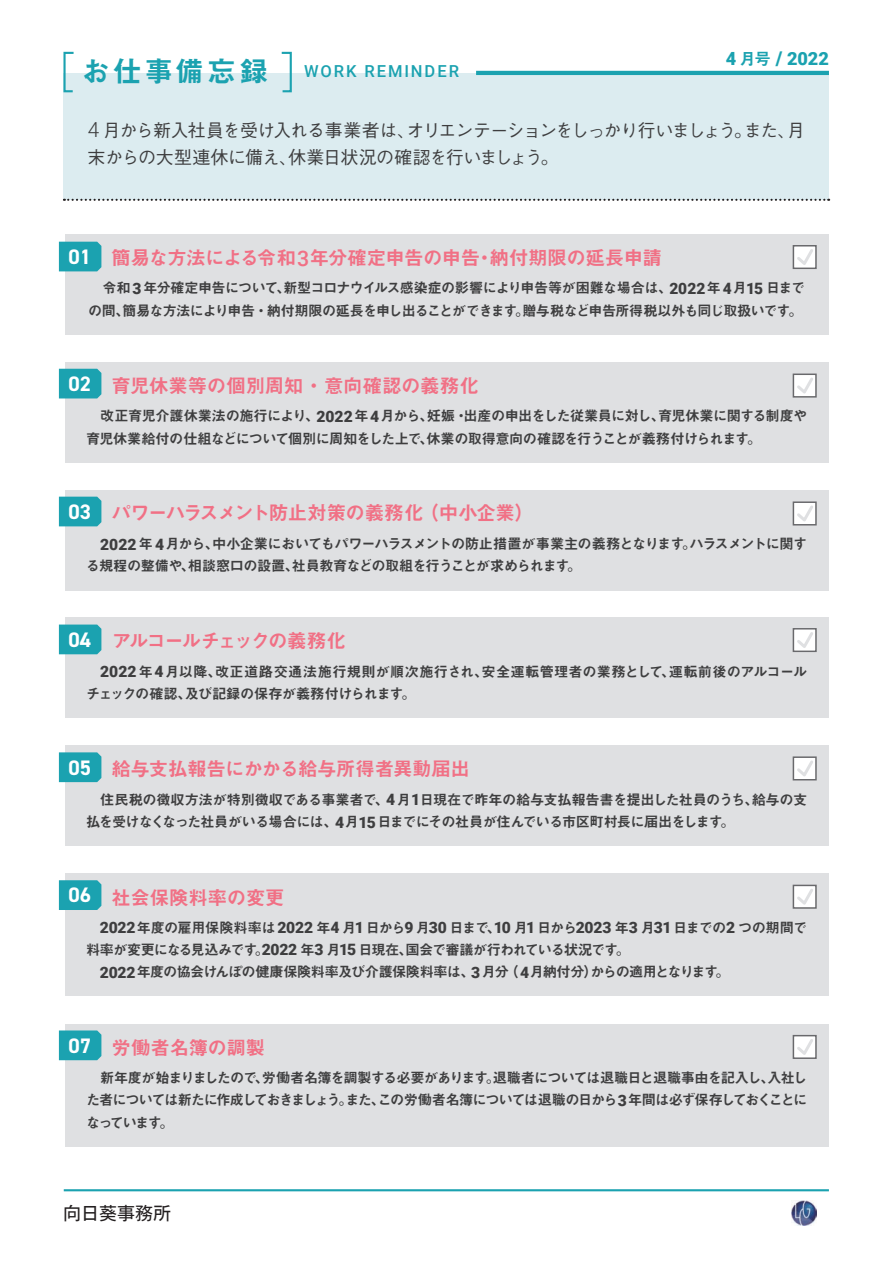
<style>
.page{position:relative;width:893px;height:1263px;background:#fff}
.page>*{position:absolute;margin:0;border:0;box-sizing:border-box;transform-origin:0 0}
.t1{font:700 21px "DIN2014";color:#fff}
.t2{font:19.5px "Midashi Go Pr 6 N MB31 90 msp RKSJ H";letter-spacing:-.025em;color:#f17085}
.t3{font:19.5px "Midashi Go Pr 6 N MB31 90 msp RKSJ H";letter-spacing:-.11em;color:#f17085}
.t4{font:900 18.15px "Roboto";color:#1ba2b0}
.t5{font:18px/27px "Gothic BBB Pr 6 N Medium 90 msp RKSJ H";letter-spacing:-.06em;color:#3e3e3f}
.t6{font:18px "Motoya L Cedar W3 90 ms RKSJ H";color:#231f20}
.t7{font:500 16.5px "Roboto";letter-spacing:.115em;color:#1ba2b0}
.t8{font:14.25px/22.4px "Midashi Go Pr 6 N MB31 90 msp RKSJ H";letter-spacing:-.05em;color:#3e3e3f}
.t9{font:14.25px/22.4px "Midashi Go Pr 6 N MB31 90 msp RKSJ H";color:#3e3e3f}
.t10{font:14.25px "Midashi Go Pr 6 N MB31 90 msp RKSJ H";letter-spacing:-.075em;color:#3e3e3f}
.s1{font-family:"Midashi Go Pr 6 N MB31 90 msp RKSJ H";font-weight:400;font-size:28.8px}
.s2{font-family:"Midashi Go Pr 6 N MB31 90 msp RKSJ H";font-weight:400;font-size:16.5px}
.s3{font-size:18.9px}
.s4{font-family:"Roboto";font-weight:300;font-size:20.7px}
.s5{font-family:"Roboto";font-weight:500;font-size:21.45px}
.s6{font-family:"Roboto";font-weight:900;font-size:15.6px}
</style>
<div class="page">
<img style="left:792px;top:1201px;width:24px;height:24px">
<div style="left:64px;top:74px;width:765px;height:126px;background:#dcecf0"></div>
<svg style="left:64px;top:199px;width:765px;height:2px"></svg>
<div style="left:65px;top:490px;width:764px;height:100px;background:#dfe0e2"></div>
<div style="left:65px;top:618px;width:764px;height:100px;background:#dfe0e2"></div>
<div style="left:65px;top:746px;width:764px;height:100px;background:#dfe0e2"></div>
<div style="left:65px;top:873px;width:764px;height:123px;background:#dfe0e2"></div>
<div style="left:65px;top:1024px;width:764px;height:122px;background:#dfe0e2"></div>
<div style="left:65px;top:362px;width:764px;height:100px;background:#dfe0e2"></div>
<div style="left:65px;top:234px;width:764px;height:100px;background:#dfe0e2"></div>
<div style="left:793px;top:245px;width:24px;height:24px;border:1px solid #69696c"></div>
<svg style="left:794px;top:246px;width:22px;height:22px"></svg>
<div style="left:793px;top:374px;width:24px;height:24px;border:1px solid #69696c"></div>
<svg style="left:794px;top:375px;width:22px;height:22px"></svg>
<div style="left:793px;top:501px;width:24px;height:25px;border:1px solid #69696c"></div>
<svg style="left:794px;top:503px;width:22px;height:22px"></svg>
<div style="left:793px;top:628px;width:24px;height:24px;border:1px solid #69696c"></div>
<svg style="left:794px;top:629px;width:22px;height:22px"></svg>
<div style="left:793px;top:756px;width:24px;height:24px;border:1px solid #69696c"></div>
<svg style="left:794px;top:758px;width:22px;height:22px"></svg>
<div style="left:793px;top:885px;width:24px;height:24px;border:1px solid #69696c"></div>
<svg style="left:794px;top:886px;width:22px;height:22px"></svg>
<div style="left:793px;top:1035px;width:24px;height:24px;border:1px solid #69696c"></div>
<svg style="left:794px;top:1036px;width:22px;height:22px"></svg>
<svg style="left:59px;top:880px;width:42px;height:30px"></svg>
<svg style="left:59px;top:1030px;width:42px;height:30px"></svg>
<svg style="left:59px;top:752px;width:42px;height:30px"></svg>
<svg style="left:59px;top:625px;width:42px;height:29px"></svg>
<svg style="left:59px;top:497px;width:42px;height:29px"></svg>
<svg style="left:59px;top:369px;width:42px;height:29px"></svg>
<svg style="left:59px;top:242px;width:42px;height:29px"></svg>
<hr style="left:476px;top:71px;width:353px;height:4px;background:#1ba2b0">
<svg style="left:63px;top:51px;width:13px;height:42px"></svg>
<svg style="left:280px;top:51px;width:13px;height:42px"></svg>
<hr style="left:64px;top:1189px;width:765px;height:2px;background:#1ba2b0">
<p class="t7" style="left:82px;top:62px;width:379px"><span class="s1">お仕事備忘録　</span>WORK REMINDER</p>
<p class="t4" style="left:726px;top:49px;width:105px">4 <span class="s2">月号</span> <span class="s3">/</span> 2022</p>
<p class="t5" style="left:88px;top:119px;width:719px"><span class="s4">4</span> 月から新入社員を受け入れる事業者は、オリエンテーションをしっかり行いましょう。また、月末からの大型連休に備え、休業日状況の確認を行いましょう。</p>
<h1 class="t1" style="left:69px;top:244px;width:24px">01</h1>
<h2 class="t2" style="left:111px;top:250px;width:552px">簡易な方法による令和<span class="s5">3</span>年分確定申告の申告・納付期限の延長申請</h2>
<p class="t8" style="left:88px;top:279px;width:719px;text-align:right">令和 <span class="s6">3</span> 年分確定申告について、新型コロナウイルス感染症の影響により申告等が困難な場合は、<span class="s6">2022</span>年 <span class="s6">4</span>月<span class="s6">15</span> 日までの間、簡易な方法により申告・納付期限の延長を申し出ることができます。贈与税など申告所得税以外も同じ取扱いです。</p>
<h1 class="t1" style="left:69px;top:371px;width:24px">02</h1>
<h2 class="t2" style="left:111px;top:378px;width:369px">育児休業等の個別周知・意向確認の義務化</h2>
<p class="t8" style="left:86px;top:407px;width:723px">　改正育児介護休業法の施行により、<span class="s6">2022</span> 年<span class="s6">4</span>月から、妊娠・出産の申出をした従業員に対し、育児休業に関する制度や育児休業給付の仕組などについて個別に周知をした上で、休業の取得意向の確認を行うことが義務付けられます。</p>
<h1 class="t1" style="left:69px;top:499px;width:24px">03</h1>
<h2 class="t2" style="left:111px;top:506px;width:424px">パワーハラスメント防止対策の義務化（中小企業）</h2>
<p class="t8" style="left:86px;top:535px;width:723px;text-indent:14px"><span class="s6">2022</span> 年 <span class="s6">4</span>月から、中小企業においてもパワーハラスメントの防止措置が事業主の義務となります。ハラスメントに関する規程の整備や、相談窓口の設置、社員教育などの取組を行うことが求められます。</p>
<h1 class="t1" style="left:69px;top:627px;width:24px">04</h1>
<h2 class="t3" style="left:112px;top:633px;width:236px">アルコールチェックの義務化</h2>
<p class="t9" style="left:86px;top:662px;width:723px;text-indent:14px"><span class="s6">2022</span>年<span class="s6">4</span>月以降、改正道路交通法施行規則が順次施行され、安全運転管理者の業務として、運転前後のアルコールチェックの確認、及び記録の保存が義務付けられます。</p>
<h1 class="t1" style="left:69px;top:755px;width:24px">05</h1>
<h2 class="t2" style="left:111px;top:762px;width:360px">給与支払報告にかかる給与所得者異動届出</h2>
<p class="t8" style="left:86px;top:790px;width:723px">　住民税の徴収方法が特別徴収である事業者で、<span class="s6">4</span> 月<span class="s6">1</span>日現在で昨年の給与支払報告書を提出した社員のうち、給与の支払を受けなくなった社員がいる場合には、<span class="s6">4</span>月<span class="s6">15</span> 日までにその社員が住んでいる市区町村長に届出をします。</p>
<h1 class="t1" style="left:69px;top:883px;width:24px">06</h1>
<h2 class="t2" style="left:111px;top:890px;width:175px">社会保険料率の変更</h2>
<p class="t8" style="left:100px;top:918px;width:709px"><span class="s6">2022</span>年度の雇用保険料率は <span class="s6">2022</span> 年<span class="s6">4</span> 月<span class="s6">1</span>日から<span class="s6">9</span> 月<span class="s6">30</span> 日まで、<span class="s6">10</span> 月<span class="s6">1</span>日から<span class="s6">2023</span> 年<span class="s6">3</span> 月<span class="s6">31</span>日までの<span class="s6">2</span> つの期間で</p>
<p class="t10" style="left:86px;top:944px;width:545px">料率が変更になる見込みです。<span class="s6">2022</span> 年<span class="s6">3</span> 月<span class="s6">15</span> 日現在、国会で審議が行われている状況です。</p>
<p class="t8" style="left:100px;top:963px;width:631px"><span class="s6">2022</span>年度の協会けんぽの健康保険料率及び介護保険料率は、<span class="s6">3</span> 月分（<span class="s6">4</span>月納付分）からの適用となります。</p>
<h1 class="t1" style="left:69px;top:1033px;width:24px">07</h1>
<h2 class="t2" style="left:111px;top:1040px;width:155px">労働者名簿の調製</h2>
<p class="t8" style="left:86px;top:1068px;width:723px;text-align:justify">　新年度が始まりましたので、労働者名簿を調製する必要があります。退職者については退職日と退職事由を記入し、入社した者については新たに作成しておきましょう。また、この労働者名簿については退職の日から<span class="s6">3</span> 年間は必ず保存しておくことになっています。</p>
<p class="t6" style="left:63px;top:1204px;width:109px">向日葵事務所</p>
</div>
